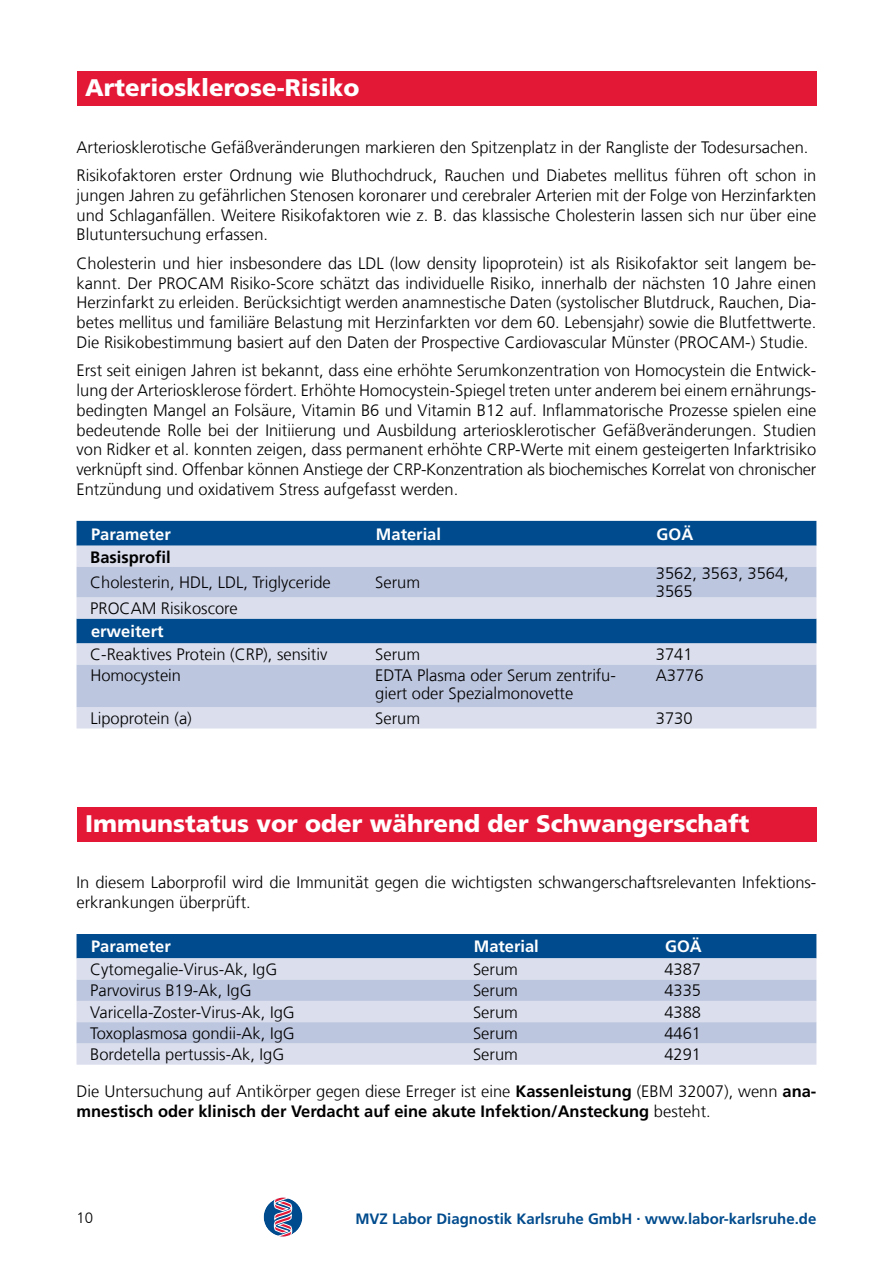
<style>
.page{position:relative;width:893px;height:1263px;background:#fff}
.page>*{position:absolute;margin:0;border:0;box-sizing:border-box;transform-origin:0 0}
.t1{font:900 24px "Frutiger LT Com";color:#fff}
.t2{font:300 16.5px/19.8px "Frutiger LT Com";color:#000}
.t3{font:700 16.5px/19.8px "Frutiger LT Com";color:#000}
.t4{font:700 16.5px "Frutiger";color:#fff}
.t5{font:700 15px "Frutiger";color:#004b8d}
.t6{font:300 15px "Frutiger LT Com";color:#000}
.s1{font-weight:300}
</style>
<div class="page">
<svg style="left:264px;top:1198px;width:38px;height:38px"></svg>
<div style="left:77px;top:521px;width:739px;height:25px;background:#004b8d"></div>
<div style="left:77px;top:546px;width:739px;height:182px;background:#dadeed"></div>
<svg style="left:77px;top:567px;width:739px;height:140px;background:#a5b8d5"></svg>
<div style="left:77px;top:72px;width:739px;height:34px;background:#e31837"></div>
<div style="left:77px;top:808px;width:739px;height:34px;background:#e31837"></div>
<div style="left:77px;top:934px;width:739px;height:24px;background:#004b8d"></div>
<div style="left:77px;top:958px;width:739px;height:107px;background:#dadeed"></div>
<svg style="left:77px;top:980px;width:739px;height:63px;background:#c6cee3"></svg>
<h1 class="t1" style="left:85px;top:74px;width:276px">Arteriosklerose-Risiko</h1>
<p class="t2" style="left:77px;top:133px;width:741px;line-height:28.3px">Arteriosklerotische Gefäßveränderungen markieren den Spitzenplatz in der Rangliste der Todesursachen.<br>Risikofaktoren erster Ordnung wie Bluthochdruck, Rauchen und Diabetes mellitus führen oft schon in</p>
<p class="t2" style="left:77px;top:185px;width:741px;text-align:justify">jungen Jahren zu gefährlichen Stenosen koronarer und cerebraler Arterien mit der Folge von Herzinfarkten und Schlaganfällen. Weitere Risikofaktoren wie z. B. das klassische Cholesterin lassen sich nur über eine Blutuntersuchung erfassen.</p>
<p class="t2" style="left:77px;top:253px;width:741px;text-align:justify">Cholesterin und hier insbesondere das LDL (low density lipoprotein) ist als Risikofaktor seit langem be&shy;kannt. Der PROCAM Risiko-Score schätzt das individuelle Risiko, innerhalb der nächsten 10 Jahre einen Herzinfarkt zu erleiden. Berücksichtigt werden anamnestische Daten (systolischer Blutdruck, Rauchen, Dia&shy;betes mellitus und familiäre Belastung mit Herzinfarkten vor dem 60. Lebensjahr) sowie die Blutfettwerte.<br>Die Risikobestimmung basiert auf den Daten der Prospective Cardiovascular Münster (PROCAM-) Studie.</p>
<p class="t2" style="left:77px;top:361px;width:741px;text-align:justify">Erst seit einigen Jahren ist bekannt, dass eine erhöhte Serumkonzentration von Homocystein die Entwick&shy;lung der Arteriosklerose fördert. Erhöhte Homocystein-Spiegel treten unter anderem bei einem ernährungs&shy;bedingten Mangel an Folsäure, Vitamin B6 und Vitamin B12 auf. Inflammatorische Prozesse spielen eine bedeutende Rolle bei der Initiierung und Ausbildung arteriosklerotischer Gefäßveränderungen. Studien von Ridker et al. konnten zeigen, dass permanent erhöhte CRP-Werte mit einem gesteigerten Infarktrisiko verknüpft sind. Offenbar können Anstiege der CRP-Konzentration als biochemisches Korrelat von chronischer Entzündung und oxidativem Stress aufgefasst werden.</p>
<p class="t4" style="left:91px;top:524px;width:81px">Parameter</p>
<p class="t4" style="left:376px;top:524px;width:67px">Material</p>
<p class="t4" style="left:657px;top:524px;width:38px">GOÄ</p>
<p class="t3" style="left:90px;top:547px;width:82px">Basisprofil</p>
<p class="t2" style="left:90px;top:573px;width:242px">Cholesterin, HDL, LDL, Triglyceride</p>
<p class="t2" style="left:375px;top:573px;width:46px">Serum</p>
<p class="t2" style="left:656px;top:565px;width:135px;line-height:18px">3562, 3563, 3564,<br>3565</p>
<p class="t2" style="left:90px;top:599px;width:149px">PROCAM Risikoscore</p>
<p class="t4" style="left:91px;top:622px;width:74px">erweitert</p>
<p class="t2" style="left:90px;top:645px;width:239px">C-Reaktives Protein (CRP), sensitiv</p>
<p class="t2" style="left:375px;top:645px;width:46px">Serum</p>
<p class="t2" style="left:656px;top:645px;width:38px">3741</p>
<p class="t2" style="left:90px;top:666px;width:92px">Homocystein</p>
<p class="t2" style="left:375px;top:667px;width:242px;line-height:18px">EDTA Plasma oder Serum zentrifu&shy;giert oder Spezialmonovette</p>
<p class="t2" style="left:656px;top:666px;width:49px">A3776</p>
<p class="t2" style="left:90px;top:708px;width:103px">Lipoprotein (a)</p>
<p class="t2" style="left:375px;top:708px;width:46px">Serum</p>
<p class="t2" style="left:656px;top:708px;width:38px">3730</p>
<h1 class="t1" style="left:85px;top:810px;width:666px">Immunstatus vor oder während der Schwangerschaft</h1>
<p class="t2" style="left:77px;top:873px;width:741px">In diesem Laborprofil wird die Immunität gegen die wichtigsten schwangerschaftsrelevanten Infektions&shy;erkrankungen überprüft.</p>
<p class="t4" style="left:91px;top:937px;width:81px">Parameter</p>
<p class="t4" style="left:474px;top:937px;width:67px">Material</p>
<p class="t4" style="left:665px;top:937px;width:38px">GOÄ</p>
<p class="t2" style="left:90px;top:960px;width:189px">Cytomegalie-Virus-Ak, IgG</p>
<p class="t2" style="left:473px;top:960px;width:46px">Serum</p>
<p class="t2" style="left:664px;top:960px;width:38px">4387</p>
<p class="t2" style="left:90px;top:981px;width:163px">Parvovirus B19-Ak, IgG</p>
<p class="t2" style="left:473px;top:981px;width:46px">Serum</p>
<p class="t2" style="left:664px;top:981px;width:38px">4335</p>
<p class="t2" style="left:90px;top:1002px;width:206px">Varicella-Zoster-Virus-Ak, IgG</p>
<p class="t2" style="left:473px;top:1002px;width:46px">Serum</p>
<p class="t2" style="left:664px;top:1002px;width:38px">4388</p>
<p class="t2" style="left:90px;top:1023px;width:206px">Toxoplasmosa gondii-Ak, IgG</p>
<p class="t2" style="left:473px;top:1023px;width:46px">Serum</p>
<p class="t2" style="left:664px;top:1023px;width:38px">4461</p>
<p class="t2" style="left:90px;top:1045px;width:196px">Bordetella pertussis-Ak, IgG</p>
<p class="t2" style="left:473px;top:1045px;width:46px">Serum</p>
<p class="t2" style="left:664px;top:1045px;width:38px">4291</p>
<p class="t3" style="left:77px;top:1081px;width:741px"><span class="s1">Die Untersuchung auf Antikörper gegen diese Erreger ist eine</span> Kassenleistung <span class="s1">(EBM 32007), wenn</span> ana&shy;mnestisch oder klinisch der Verdacht auf eine akute Infektion/Ansteckung <span class="s1">besteht.</span></p>
<p class="t6" style="left:77px;top:1209px;width:18px">10</p>
<p class="t5" style="left:355px;top:1209px;width:462px">MVZ Labor Diagnostik Karlsruhe GmbH . www.labor-karlsruhe.de</p>
</div>
